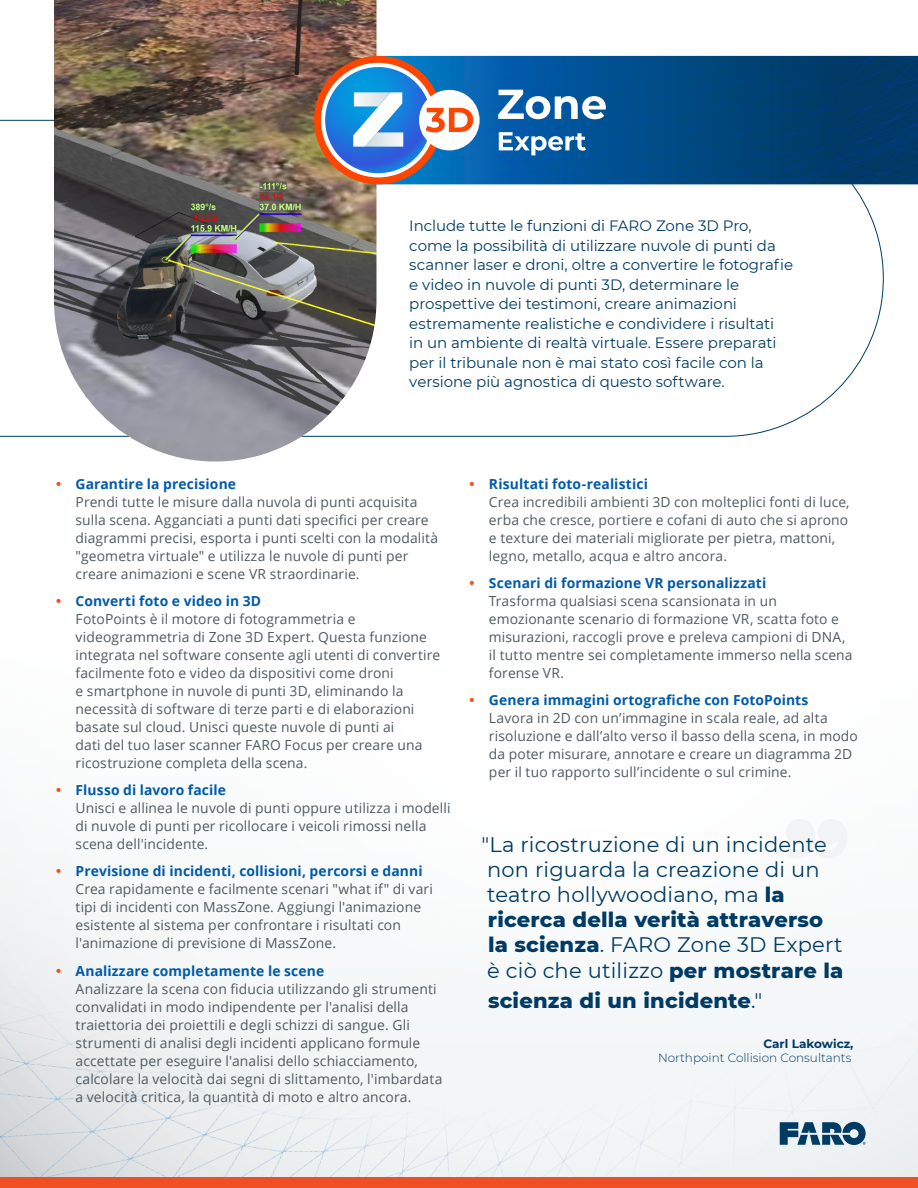
<style>
.page{position:relative;width:918px;height:1188px;background:#fff}
.page>*{position:absolute;margin:0;border:0;box-sizing:border-box;transform-origin:0 0}
.Header_1{font:21px/25.2px "Montserrat";letter-spacing:.01em;color:#003b64}
.Header_1-2{font:800 21px "Montserrat";letter-spacing:.01em;color:#003b64}
.Body_Text{font:15px/19.5px "Montserrat";letter-spacing:-.005em;color:#003b64}
.t1{font:13.8px/18px "Open Sans";letter-spacing:.01em;color:#4f5a60}
.Header_1-3{font:300 12px/14.4px "Montserrat";color:#003b64;text-align:right}
.s1{font-weight:700;color:#005baa}
.s2{font-weight:800}
.s3{font-weight:400}
.s4{font-weight:700}
</style>
<div class="page">
<img style="left:0;top:851px;width:918px;height:326px">
<svg style="left:780px;top:1122px;width:86px;height:23px"></svg>
<div style="left:0;top:1177px;width:918px;height:11px;background:#f04e23"></div>
<svg style="left:0;top:120px;width:884px;height:317px"></svg>
<img style="left:54px;top:0;width:322px;height:462px">
<svg style="left:473px;top:56px;width:445px;height:128px"></svg>
<svg style="left:498px;top:90px;width:108px;height:29px"></svg>
<svg style="left:499px;top:132px;width:87px;height:23px"></svg>
<svg style="left:419px;top:90px;width:61px;height:60px"></svg>
<svg style="left:314px;top:56px;width:159px;height:128px"></svg>
<svg style="left:786px;top:819px;width:61px;height:39px"></svg>
<svg style="left:57px;top:869px;width:4px;height:4px"></svg>
<svg style="left:57px;top:969px;width:4px;height:4px"></svg>
<p class="Body_Text" style="left:409px;top:215px;width:385px">Include tutte le funzioni di FARO Zone 3D Pro, come la possibilità di utilizzare nuvole di punti da scanner laser e droni, oltre a convertire le fotografie e video in nuvole di punti 3D, determinare le prospettive dei testimoni, creare animazioni estremamente realistiche e condividere i risultati<br>in un ambiente di realtà virtuale. Essere preparati per il tribunale non è mai stato così facile con la versione più agnostica di questo software.</p>
<p class="t1" style="left:76px;top:475px;width:364px"><span class="s1">Garantire la precisione<br></span>Prendi tutte le misure dalla nuvola di punti acquisita sulla scena. Agganciati a punti dati specifici per creare diagrammi precisi, esporta i punti scelti con la modalità "geometra virtuale" e utilizza le nuvole di punti per creare animazioni e scene VR straordinarie.</p>
<p class="t1" style="left:76px;top:592px;width:366px"><span class="s1">Converti foto e video in 3D<br></span>FotoPoints è il motore di fotogrammetria e videogrammetria di Zone 3D Expert. Questa funzione integrata nel software consente agli utenti di convertire facilmente foto e video da dispositivi come droni<br>e smartphone in nuvole di punti 3D, eliminando la necessità di software di terze parti e di elaborazioni basate sul cloud. Unisci queste nuvole di punti ai<br>dati del tuo laser scanner FARO Focus per creare una ricostruzione completa della scena.</p>
<p class="t1" style="left:76px;top:781px;width:377px"><span class="s1">Flusso di lavoro facile<br></span>Unisci e allinea le nuvole di punti oppure utilizza i modelli di nuvole di punti per ricollocare i veicoli rimossi nella scena dell'incidente.</p>
<p class="t1" style="left:76px;top:862px;width:359px"><span class="s1">Previsione di incidenti, collisioni, percorsi e danni </span>Crea rapidamente e facilmente scenari "what if" di vari tipi di incidenti con MassZone. Aggiungi l'animazione esistente al sistema per confrontare i risultati con l'animazione di previsione di MassZone.</p>
<p class="t1" style="left:76px;top:961px;width:368px"><span class="s1">Analizzare completamente le scene<br></span>Analizzare la scena con fiducia utilizzando gli strumenti convalidati in modo indipendente per l'analisi della traiettoria dei proiettili e degli schizzi di sangue. Gli strumenti di analisi degli incidenti applicano formule accettate per eseguire l'analisi dello schiacciamento, calcolare la velocità dai segni di slittamento, l'imbardata a velocità critica, la quantità di moto e altro ancora.</p>
<p class="t1" style="left:489px;top:475px;width:362px"><span class="s1">Risultati foto-realistici<br></span>Crea incredibili ambienti 3D con molteplici fonti di luce, erba che cresce, portiere e cofani di auto che si aprono e texture dei materiali migliorate per pietra, mattoni, legno, metallo, acqua e altro ancora.</p>
<p class="t1" style="left:489px;top:574px;width:365px"><span class="s1">Scenari di formazione VR personalizzati<br></span>Trasforma qualsiasi scena scansionata in un emozionante scenario di formazione VR, scatta foto e misurazioni, raccogli prove e preleva campioni di DNA, il tutto mentre sei completamente immerso nella scena forense VR.</p>
<p class="t1" style="left:489px;top:691px;width:370px"><span class="s1">Genera immagini ortografiche con FotoPoints<br></span>Lavora in 2D con un’immagine in scala reale, ad alta risoluzione e dall’alto verso il basso della scena, in modo da poter misurare, annotare e creare un diagramma 2D per il tuo rapporto sull’incidente o sul crimine.</p>
<p class="Header_1" style="left:481px;top:831px;width:364px">"La ricostruzione di un incidente non riguarda la creazione di un teatro hollywoodiano, ma <span class="s2">la ricerca della verità attraverso<br>la scienza</span>. FARO Zone 3D Expert è ciò che utilizzo <span class="s2">per mostrare la</span></p>
<p class="Header_1-2" style="left:488px;top:985px;width:276px">scienza di un incidente<span class="s3">."</span></p>
<p class="Header_1-3" style="left:658px;top:1036px;width:197px"><span class="s4">Carl Lakowicz,<br></span>Northpoint Collision Consultants</p>
</div>
